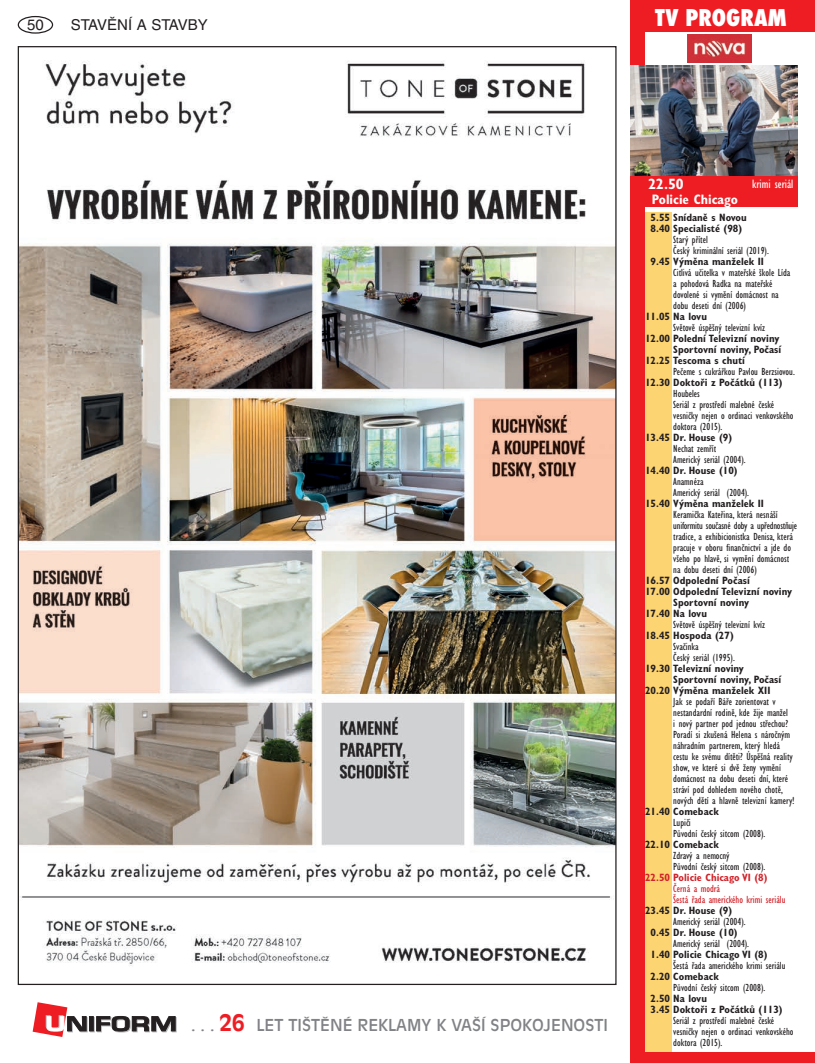
<style>
.page{position:relative;width:815px;height:1063px;background:#fff}
.page>*{position:absolute;margin:0;border:0;box-sizing:border-box;transform-origin:0 0}
.t1{font:800 condensed 22.5px "Futura";color:#fff}
.t2{font:16.25px "Antique Olive CE";color:#808285}
.t3{font:15px "Helvetica CE";color:#231f20}
.t4{font:700 condensed 15px "Gill Sans CE";color:#fff}
.t5{font:700 condensed 13.75px "Gill Sans CE";color:#fff}
.t6{font:condensed 12.5px "Gill Sans CE";color:#fff}
.t7{font:condensed 10.62px/11px "Gill Sans CE";color:#231f20}
.t8{font:700 condensed 10.62px/11px "Gill Sans CE";color:#231f20}
.t9{font:condensed 10.62px/11px "Gill Sans CE";color:#d1232a}
.t10{font:700 condensed 10.62px "Gill Sans CE";color:#d1232a}
.s1{font-weight:700;font-size:22.5px;color:#ee1d23}
</style>
<div class="page">
<div style="left:18px;top:16px;width:35px;height:18px;border:1px solid #231f20;border-radius:50%"></div>
<svg style="left:90px;top:1017px;width:5px;height:15px"></svg>
<svg style="left:89px;top:1016px;width:5px;height:15px"></svg>
<svg style="left:96px;top:1016px;width:81px;height:16px"></svg>
<svg style="left:33px;top:1002px;width:55px;height:35px"></svg>
<div style="left:631px;top:0;width:184px;height:32px;background:#ee1d23"></div>
<div style="left:631px;top:175px;width:166px;height:32px;background:#ee1d23"></div>
<img style="left:687px;top:34px;width:64px;height:29px">
<div style="left:631px;top:0;width:14px;height:1063px;background:#ee1d23"></div>
<div style="left:631px;top:1052px;width:184px;height:11px;background:#ee1d23"></div>
<div style="left:645px;top:213px;width:26px;height:839px;background:#fdd472"></div>
<img style="left:631px;top:66px;width:166px;height:109px">
<img style="left:20px;top:60px;width:595px;height:906px">
<h3 class="t3" style="left:27px;top:16px;width:18px">50</h3>
<h3 class="t3" style="left:71px;top:16px;width:138px">STAVĚNÍ A STAVBY</h3>
<h1 class="t1" style="left:655px;top:2px;width:133px">TV PROGRAM</h1>
<h2 class="t2" style="left:191px;top:1016px;width:418px">. . . <span class="s1">26</span> LET TIŠTĚNÉ REKLAMY K VAŠÍ SPOKOJENOSTI</h2>
<h3 class="t4" style="left:648px;top:175px;width:37px">22.50</h3>
<p class="t5" style="left:652px;top:191px;width:87px">Policie Chicago</p>
<p class="t6" style="left:752px;top:176px;width:43px">krimi seriál</p>
<p class="t8" style="left:651px;top:212px;width:98px">5.55 Snídaně s Novou<br>8.40 Specialisté (98)</p>
<p class="t7" style="left:673px;top:234px;width:97px">Starý přítel<br>Český kriminální seriál (2019).</p>
<p class="t8" style="left:651px;top:256px;width:115px">9.45 Výměna manželek II</p>
<p class="t7" style="left:673px;top:267px;width:119px">Citlivá učitelka v mateřské škole Lída a pohodová Radka na mateřské dovolené si vymění domácnost na dobu deseti dní (2006)</p>
<p class="t8" style="left:645px;top:311px;width:63px">11.05 Na lovu</p>
<p class="t7" style="left:673px;top:322px;width:93px">Světově úspěšný televizní kvíz</p>
<p class="t8" style="left:645px;top:333px;width:136px">12.00 Polední Televizní noviny</p>
<p class="t8" style="left:673px;top:344px;width:109px">Sportovní noviny, Počasí</p>
<p class="t8" style="left:645px;top:355px;width:101px">12.25 Tescoma s chutí</p>
<p class="t7" style="left:673px;top:366px;width:123px">Pečeme s cukrářkou Pavlou Berzsiovou.</p>
<p class="t8" style="left:645px;top:377px;width:139px">12.30 Doktoři z Počátků (113)</p>
<p class="t7" style="left:673px;top:388px;width:122px">Houbeles<br>Seriál z prostředí malebné české vesničky nejen o ordinaci venkovského doktora (2015).</p>
<p class="t8" style="left:645px;top:432px;width:89px">13.45 Dr. House (9)</p>
<p class="t7" style="left:673px;top:443px;width:74px">Nechat zemřít<br>Americký seriál (2004).</p>
<p class="t8" style="left:645px;top:465px;width:94px">14.40 Dr. House (10)</p>
<p class="t7" style="left:673px;top:476px;width:77px">Anamnéza<br>Americký seriál (2004).</p>
<p class="t8" style="left:645px;top:498px;width:120px">15.40 Výměna manželek II</p>
<p class="t7" style="left:673px;top:509px;width:125px">Keramička Kateřina, která nesnáší uniformitu současné doby a upřednostňuje tradice, a exhibicionistka Denisa, která pracuje v oboru finančnictví a jde do všeho po hlavě, si vymění domácnost na dobu deseti dní (2006)</p>
<p class="t8" style="left:645px;top:575px;width:106px">16.57 Odpolední Počasí</p>
<p class="t8" style="left:645px;top:586px;width:149px">17.00 Odpolední Televizní noviny</p>
<p class="t8" style="left:673px;top:597px;width:78px">Sportovní noviny</p>
<p class="t8" style="left:645px;top:608px;width:63px">17.40 Na lovu</p>
<p class="t7" style="left:673px;top:619px;width:93px">Světově úspěšný televizní kvíz</p>
<p class="t8" style="left:645px;top:630px;width:90px">18.45 Hospoda (27)</p>
<p class="t7" style="left:673px;top:641px;width:63px">Svačinka<br>Český seriál (1995).</p>
<p class="t8" style="left:645px;top:663px;width:100px">19.30 Televizní noviny</p>
<p class="t8" style="left:673px;top:674px;width:109px">Sportovní noviny, Počasí</p>
<p class="t8" style="left:645px;top:685px;width:127px">20.20 Výměna manželek XII</p>
<p class="t7" style="left:673px;top:696px;width:123px">Jak se podaří Báře zorientovat v nestandardní rodině, kde žije manžel<br>i nový partner pod jednou střechou?<br>Poradí si zkušená Helena s náročným náhradním partnerem, který hledá cestu ke svému dítěti? Úspěšná reality show, ve které si dvě ženy vymění domácnost na dobu deseti dní, které stráví pod dohledem nového chotě, nových dětí a hlavně televizní kamery!</p>
<p class="t8" style="left:645px;top:806px;width:75px">21.40 Comeback</p>
<p class="t7" style="left:673px;top:817px;width:94px">Lupiči<br>Původní český sitcom (2008).</p>
<p class="t8" style="left:645px;top:839px;width:75px">22.10 Comeback</p>
<p class="t7" style="left:673px;top:850px;width:94px">Zdravý a nemocný<br>Původní český sitcom (2008).</p>
<p class="t10" style="left:645px;top:871px;width:124px">22.50 Policie Chicago VI (8)</p>
<p class="t9" style="left:673px;top:883px;width:114px">Černá a modrá<br>Šestá řada amerického krimi seriálu</p>
<p class="t8" style="left:645px;top:905px;width:89px">23.45 Dr. House (9)</p>
<p class="t7" style="left:673px;top:916px;width:74px">Americký seriál (2004).</p>
<p class="t8" style="left:651px;top:927px;width:89px">0.45 Dr. House (10)</p>
<p class="t7" style="left:673px;top:938px;width:77px">Americký seriál (2004).</p>
<p class="t8" style="left:651px;top:949px;width:118px">1.40 Policie Chicago VI (8)</p>
<p class="t7" style="left:673px;top:960px;width:114px">Šestá řada amerického krimi seriálu</p>
<p class="t8" style="left:651px;top:971px;width:70px">2.20 Comeback</p>
<p class="t7" style="left:673px;top:982px;width:94px">Původní český sitcom (2008).</p>
<p class="t8" style="left:651px;top:993px;width:134px">2.50 Na lovu<br>3.45 Doktoři z Počátků (113)</p>
<p class="t7" style="left:673px;top:1015px;width:122px">Seriál z prostředí malebné české vesničky nejen o ordinaci venkovského doktora (2015).</p>
</div>
